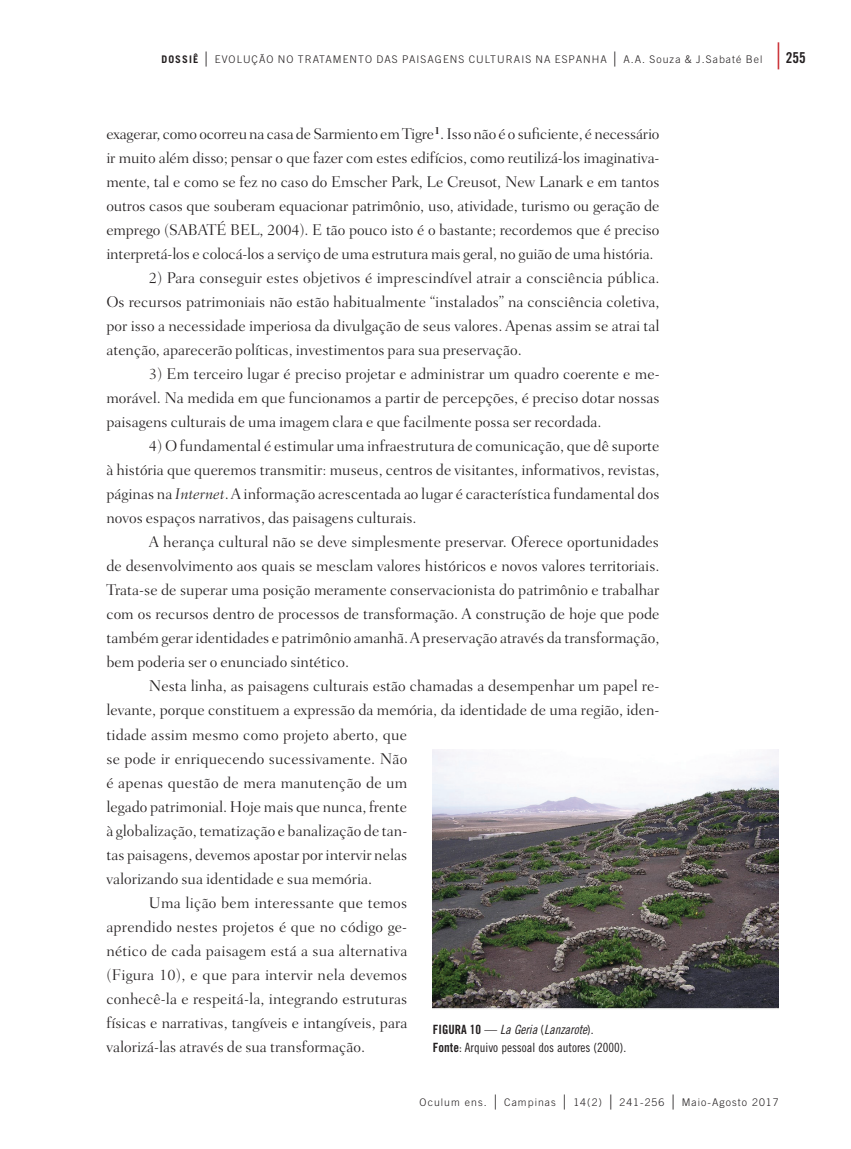
<style>
.page{position:relative;width:851px;height:1149px;background:#fff}
.page>*{position:absolute;margin:0;border:0;box-sizing:border-box;transform-origin:0 0}
.t1{font:300 15.75px/24px "Fairfield LH";color:#231f20;text-align:justify}
.t2{font:15px "Trade Gothic Bold Cond Twenty";color:#231f20}
.t3{font:12.75px "Trade Gothic Cond Eighteen";color:#231f20}
.t4{font:12.75px "Trade Gothic Cond Eighteen Obl";color:#231f20}
.t5{font:12.75px "Trade Gothic Bold Cond Twenty";color:#231f20}
.t6{font:300 10.5px "Trade Gothic";letter-spacing:.1em;color:#231f20}
.s1{font-weight:700}
.s2{font-family:"Apple Garamond";font-size:15px}
.s3{font-family:"Apple Garamond";font-weight:300;font-size:27px;color:#c8242b}
.s4{font-style:italic}
.s5{font-family:"Trade Gothic Bold Cond Twenty"}
.s6{font-family:"Trade Gothic Cond Eighteen"}
</style>
<div class="page">
<img style="left:433px;top:749px;width:345px;height:260px">
<p class="t6" style="left:161px;top:53px;width:602px"><span class="s1">DOSSIÊ</span> <span class="s2">|</span> EVOLUÇÃO NO TRATAMENTO DAS PAISAGENS CULTURAIS NA ESPANHA <span class="s2">|</span> A.A. Souza &amp; J.Sabaté Bel</p>
<p class="t2" style="left:771px;top:49px;width:35px"><span class="s3">|</span>255</p>
<p class="t1" style="left:106px;top:122px;width:554px">exagerar, como ocorreu na casa de Sarmiento em Tigre<sup>1</sup>. Isso não é o suficiente, é necessário ir muito além disso; pensar o que fazer com estes edifícios, como reutilizá‑los imaginativa‑ mente, tal e como se fez no caso do Emscher Park, Le Creusot, New Lanark e em tantos outros casos que souberam equacionar patrimônio, uso, atividade, turismo ou geração de emprego (SABATÉ BEL, 2004). E tão pouco isto é o bastante; recordemos que é preciso interpretá‑los e colocá‑los a serviço de uma estrutura mais geral, no guião de uma história.</p>
<p class="t1" style="left:106px;top:266px;width:554px;text-indent:43px">2) Para conseguir estes objetivos é imprescindível atrair a consciência pública.<br>Os recursos patrimoniais não estão habitualmente “instalados” na consciência coletiva, por isso a necessidade imperiosa da divulgação de seus valores. Apenas assim se atrai tal atenção, aparecerão políticas, investimentos para sua preservação.</p>
<p class="t1" style="left:106px;top:362px;width:554px;text-indent:43px">3) Em terceiro lugar é preciso projetar e administrar um quadro coerente e me‑ morável. Na medida em que funcionamos a partir de percepções, é preciso dotar nossas paisagens culturais de uma imagem clara e que facilmente possa ser recordada.</p>
<p class="t1" style="left:106px;top:434px;width:554px;text-indent:43px">4) O fundamental é estimular uma infraestrutura de comunicação, que dê suporte à história que queremos transmitir: museus, centros de visitantes, informativos, revistas, páginas na <span class="s4">Internet</span>. A informação acrescentada ao lugar é característica fundamental dos novos espaços narrativos, das paisagens culturais.</p>
<p class="t1" style="left:106px;top:530px;width:554px;text-indent:43px">A herança cultural não se deve simplesmente preservar. Oferece oportunidades de desenvolvimento aos quais se mesclam valores históricos e novos valores territoriais.<br>Trata‑se de superar uma posição meramente conservacionista do patrimônio e trabalhar com os recursos dentro de processos de transformação. A construção de hoje que pode também gerar identidades e patrimônio amanhã. A preservação através da transformação, bem poderia ser o enunciado sintético.</p>
<p class="t1" style="left:149px;top:674px;width:512px">Nesta linha, as paisagens culturais estão chamadas a desempenhar um papel re‑</p>
<p class="t1" style="left:106px;top:698px;width:554px">levante, porque constituem a expressão da memória, da identidade de uma região, iden‑</p>
<p class="t1" style="left:106px;top:722px;width:302px">tidade assim mesmo como projeto aberto, que</p>
<p class="t1" style="left:106px;top:746px;width:302px">se pode ir enriquecendo sucessivamente. Não</p>
<p class="t1" style="left:106px;top:770px;width:302px">é apenas questão de mera manutenção de um</p>
<p class="t1" style="left:106px;top:794px;width:302px">legado patrimonial. Hoje mais que nunca, frente</p>
<p class="t1" style="left:106px;top:818px;width:302px">à globalização, tematização e banalização de tan‑</p>
<p class="t1" style="left:106px;top:842px;width:302px">tas paisagens, devemos apostar por intervir nelas</p>
<p class="t1" style="left:106px;top:866px;width:267px">valorizando sua identidade e sua memória.</p>
<p class="t1" style="left:149px;top:890px;width:260px">Uma lição bem interessante que temos</p>
<p class="t1" style="left:106px;top:914px;width:302px">aprendido nestes projetos é que no código ge‑</p>
<p class="t1" style="left:106px;top:938px;width:302px">nético de cada paisagem está a sua alternativa</p>
<p class="t1" style="left:106px;top:962px;width:302px">(Figura 10), e que para intervir nela devemos</p>
<p class="t1" style="left:106px;top:986px;width:302px">conhecê‑la e respeitá‑la, integrando estruturas</p>
<p class="t1" style="left:106px;top:1010px;width:302px">físicas e narrativas, tangíveis e intangíveis, para</p>
<p class="t1" style="left:106px;top:1034px;width:260px">valorizá‑las através de sua transformação.</p>
<p class="t5" style="left:433px;top:1021px;width:13px">Figura</p>
<p class="t4" style="left:470px;top:1021px;width:125px"><span class="s5">10</span> <span class="s6">—</span> La Geria <span class="s6">(</span>Lanzarote<span class="s6">).</span></p>
<p class="t3" style="left:433px;top:1039px;width:195px"><span class="s5">Fonte</span>: Arquivo pessoal dos autores (2000).</p>
<p class="t6" style="left:419px;top:1095px;width:360px">Oculum ens. <span class="s2">|</span> Campinas <span class="s2">|</span> 14(2) <span class="s2">|</span> 241-256 <span class="s2">|</span> Maio-Agosto 2017</p>
</div>
